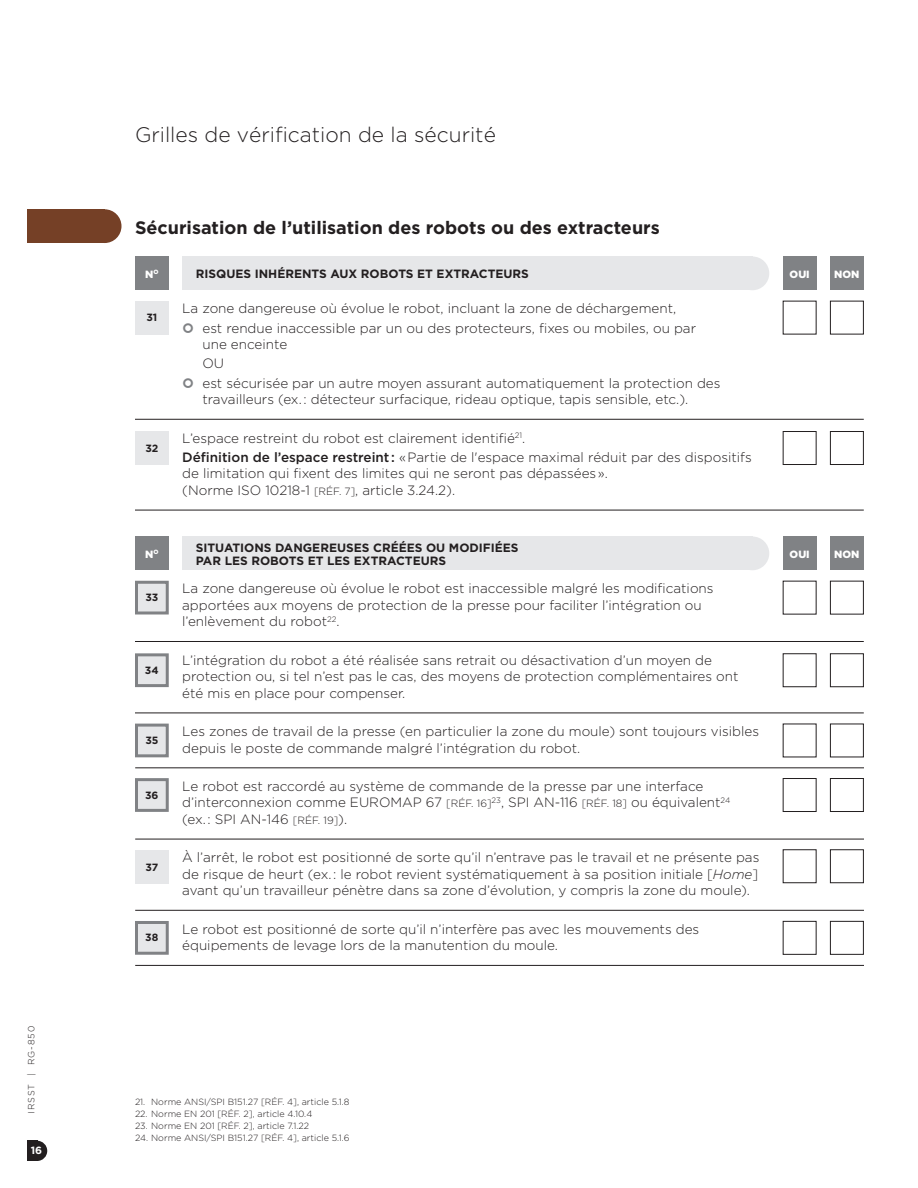
<style>
.page{position:relative;width:918px;height:1188px;background:#fff}
.page>*{position:absolute;margin:0;border:0;box-sizing:border-box;transform-origin:0 0}
.t1{font:300 21px "Gotham HTF";color:#231f20}
.t2{font:700 18px "Gotham HTF";color:#231f20}
.t3{font:300 13.5px/16.5px "Gotham HTF";color:#231f20}
.t4{font:700 12px/13.5px "Gotham HTF";color:#231f20}
.t5{font:900 10.5px "Gotham HTF";color:#fff}
.t6{font:700 10.5px "Gotham HTF";color:#231f20}
.t7{font:700 10.5px "Gotham HTF";color:#fff}
.t8{font:300 9px "Gotham HTF";color:#231f20}
.t9{font:300 9px "Gotham HTF";letter-spacing:.1em;color:#231f20}
.s1{font-weight:500}
.s2{font-size:10.5px}
.s3{font-style:italic}
</style>
<div class="page">
<div style="left:27px;top:1141px;width:10px;height:20px;background:#231f20"></div>
<div style="left:27px;top:1141px;width:20px;height:20px;background:#231f20;border-radius:50%"></div>
<hr style="left:135px;top:419px;width:729px;height:1px;background:#231f20">
<hr style="left:135px;top:510px;width:729px;height:1px;background:#231f20">
<hr style="left:135px;top:641px;width:729px;height:1px;background:#231f20">
<hr style="left:135px;top:713px;width:729px;height:1px;background:#231f20">
<hr style="left:135px;top:768px;width:729px;height:1px;background:#231f20">
<hr style="left:135px;top:839px;width:729px;height:1px;background:#231f20">
<hr style="left:135px;top:965px;width:729px;height:1px;background:#231f20">
<hr style="left:135px;top:910px;width:729px;height:1px;background:#231f20">
<div style="left:783px;top:256px;width:34px;height:34px;background:#808285"></div>
<div style="left:783px;top:537px;width:34px;height:33px;background:#808285"></div>
<div style="left:783px;top:653px;width:34px;height:34px;border:1px solid #231f20"></div>
<div style="left:783px;top:778px;width:34px;height:34px;border:1px solid #231f20"></div>
<div style="left:783px;top:921px;width:34px;height:34px;border:1px solid #231f20"></div>
<div style="left:783px;top:849px;width:34px;height:34px;border:1px solid #231f20"></div>
<div style="left:783px;top:431px;width:34px;height:34px;border:1px solid #231f20"></div>
<div style="left:830px;top:256px;width:34px;height:34px;background:#808285"></div>
<div style="left:830px;top:537px;width:34px;height:33px;background:#808285"></div>
<div style="left:830px;top:301px;width:34px;height:33px;border:1px solid #231f20"></div>
<div style="left:830px;top:581px;width:34px;height:34px;border:1px solid #231f20"></div>
<div style="left:830px;top:653px;width:34px;height:34px;border:1px solid #231f20"></div>
<div style="left:830px;top:724px;width:34px;height:33px;border:1px solid #231f20"></div>
<div style="left:830px;top:778px;width:34px;height:34px;border:1px solid #231f20"></div>
<div style="left:830px;top:921px;width:34px;height:34px;border:1px solid #231f20"></div>
<div style="left:830px;top:849px;width:34px;height:34px;border:1px solid #231f20"></div>
<div style="left:830px;top:431px;width:34px;height:34px;border:1px solid #231f20"></div>
<div style="left:182px;top:256px;width:570px;height:34px;background:#e6e7e9"></div>
<div style="left:182px;top:537px;width:570px;height:33px;background:#e6e7e9"></div>
<div style="left:736px;top:256px;width:33px;height:34px;background:#e6e7e9;border-radius:50%"></div>
<div style="left:736px;top:537px;width:33px;height:33px;background:#e6e7e9;border-radius:50%"></div>
<div style="left:135px;top:256px;width:34px;height:34px;background:#808285"></div>
<div style="left:135px;top:537px;width:34px;height:33px;background:#808285"></div>
<div style="left:135px;top:301px;width:34px;height:33px;background:#e6e7e9"></div>
<div style="left:136px;top:582px;width:31px;height:31px;background:#e6e7e9"></div>
<div style="left:135px;top:581px;width:34px;height:34px;border:3px solid #808285"></div>
<div style="left:136px;top:655px;width:31px;height:31px;background:#e6e7e9"></div>
<div style="left:135px;top:653px;width:34px;height:34px;border:3px solid #808285"></div>
<div style="left:136px;top:725px;width:31px;height:31px;background:#e6e7e9"></div>
<div style="left:135px;top:724px;width:34px;height:33px;border:3px solid #808285"></div>
<div style="left:136px;top:780px;width:31px;height:30px;background:#e6e7e9"></div>
<div style="left:135px;top:778px;width:34px;height:34px;border:3px solid #808285"></div>
<div style="left:136px;top:922px;width:31px;height:31px;background:#e6e7e9"></div>
<div style="left:135px;top:921px;width:34px;height:34px;border:3px solid #808285"></div>
<div style="left:135px;top:851px;width:34px;height:33px;background:#e6e7e9"></div>
<div style="left:135px;top:431px;width:34px;height:34px;background:#e6e7e9"></div>
<div style="left:27px;top:209px;width:78px;height:34px;background:#754026"></div>
<div style="left:88px;top:209px;width:34px;height:34px;background:#754026;border-radius:50%"></div>
<p class="t9" style="left:26px;top:1114px;width:89px;rotate:-90deg">IRSST | RG-850</p>
<p class="t7" style="left:31px;top:1145px;width:13px">16</p>
<h1 class="t1" style="left:135px;top:123px;width:362px">Grilles de vérification de la sécurité</h1>
<h2 class="t2" style="left:135px;top:217px;width:526px">Sécurisation de l’utilisation des robots ou des extracteurs</h2>
<p class="t4" style="left:196px;top:267px;width:335px">RISQUES INHÉRENTS AUX ROBOTS ET EXTRACTEURS</p>
<p class="t5" style="left:145px;top:268px;width:15px">N<sup>O</sup></p>
<p class="t6" style="left:146px;top:311px;width:12px">31</p>
<p class="t6" style="left:145px;top:442px;width:15px">32</p>
<p class="t5" style="left:145px;top:548px;width:15px">N<sup>O</sup></p>
<p class="t6" style="left:145px;top:591px;width:15px">33</p>
<p class="t6" style="left:145px;top:664px;width:15px">34</p>
<p class="t6" style="left:145px;top:734px;width:15px">35</p>
<p class="t6" style="left:145px;top:789px;width:15px">36</p>
<p class="t6" style="left:145px;top:861px;width:14px">37</p>
<p class="t6" style="left:145px;top:932px;width:15px">38</p>
<p class="t3" style="left:202px;top:299px;width:495px;line-height:19.2px;text-indent:-20px">La zone dangereuse où évolue le robot, incluant la zone de déchargement, est rendue inaccessible par un ou des protecteurs, fixes ou mobiles, ou par</p>
<p class="t3" style="left:202px;top:335px;width:520px;line-height:19.2px">une enceinte<br>OU<br>est sécurisée par un autre moyen assurant automatiquement la protection des</p>
<p class="t3" style="left:202px;top:391px;width:487px">travailleurs (ex. : détecteur surfacique, rideau optique, tapis sensible, etc.).</p>
<p class="t3" style="left:182px;top:428px;width:571px;line-height:19.2px">L’espace restreint du robot est clairement identifié<sup>21</sup>.<br><span class="s1">Définition de l’espace restreint :</span> «Partie de l'espace maximal réduit par des dispositifs</p>
<p class="t3" style="left:182px;top:465px;width:427px">de limitation qui fixent des limites qui ne seront pas dépassées». (Norme ISO 10218-1 <span class="s2">[RÉF. 7]</span>, article 3.24.2).</p>
<p class="t4" style="left:196px;top:540px;width:324px">SITUATIONS DANGEREUSES CRÉÉES OU MODIFIÉES<br>PAR LES ROBOTS ET LES EXTRACTEURS</p>
<p class="t3" style="left:182px;top:580px;width:533px">La zone dangereuse où évolue le robot est inaccessible malgré les modifications apportées aux moyens de protection de la presse pour faciliter l’intégration ou l’enlèvement du robot<sup>22</sup>.</p>
<p class="t3" style="left:182px;top:652px;width:558px">L’intégration du robot a été réalisée sans retrait ou désactivation d’un moyen de protection ou, si tel n’est pas le cas, des moyens de protection complémentaires ont été mis en place pour compenser.</p>
<p class="t3" style="left:182px;top:723px;width:578px">Les zones de travail de la presse (en particulier la zone du moule) sont toujours visibles depuis le poste de commande malgré l’intégration du robot.</p>
<p class="t3" style="left:182px;top:778px;width:550px">Le robot est raccordé au système de commande de la presse par une interface d’interconnexion comme EUROMAP 67 <span class="s2">[RÉF. 16]</span><sup>23</sup>, SPI AN-116 <span class="s2">[RÉF. 18]</span> ou équivalent<sup>24 </sup>(ex. : SPI AN-146 <span class="s2">[RÉF. 19]</span>).</p>
<p class="t3" style="left:182px;top:849px;width:579px;text-align:justify">À l’arrêt, le robot est positionné de sorte qu’il n’entrave pas le travail et ne présente pas de risque de heurt (ex. : le robot revient systématiquement à sa position initiale [<span class="s3">Home</span>] avant qu’un travailleur pénètre dans sa zone d’évolution, y compris la zone du moule).</p>
<p class="t3" style="left:182px;top:921px;width:519px">Le robot est positionné de sorte qu’il n’interfère pas avec les mouvements des équipements de levage lors de la manutention du moule.</p>
<p class="t5" style="left:790px;top:268px;width:22px">OUI</p>
<p class="t5" style="left:834px;top:268px;width:27px">NON</p>
<p class="t5" style="left:790px;top:548px;width:22px">OUI</p>
<p class="t5" style="left:834px;top:548px;width:27px">NON</p>
<p class="t8" style="left:135px;top:1097px;width:216px">21. Norme ANSI/SPI B151.27 [RÉF. 4], article 5.1.8</p>
<p class="t8" style="left:135px;top:1109px;width:179px">22. Norme EN 201 [RÉF. 2], article 4.10.4</p>
<p class="t8" style="left:135px;top:1121px;width:176px">23. Norme EN 201 [RÉF. 2], article 7.1.22</p>
<p class="t8" style="left:135px;top:1133px;width:216px">24. Norme ANSI/SPI B151.27 [RÉF. 4], article 5.1.6</p>
</div>
